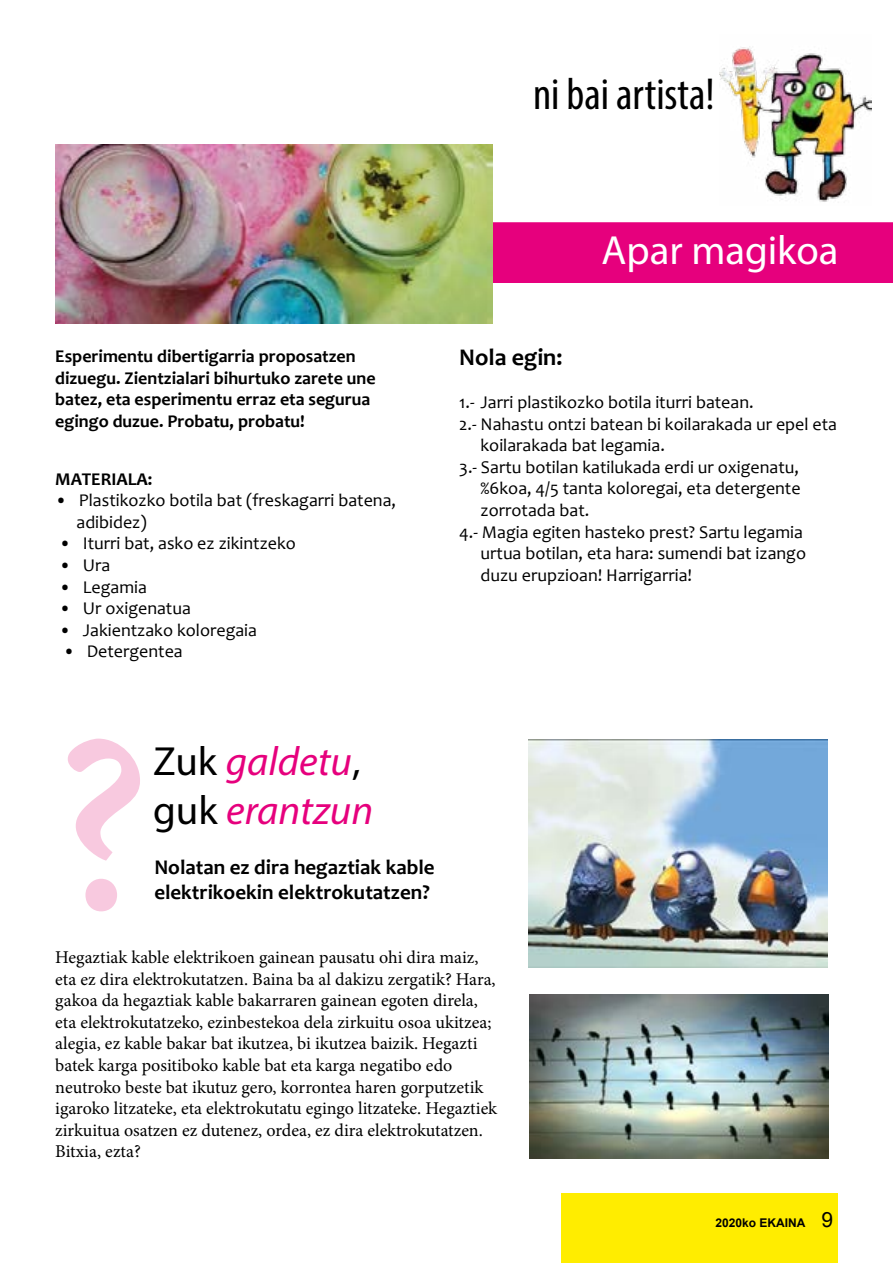
<style>
.page{position:relative;width:893px;height:1263px;background:#fff}
.page>*{position:absolute;margin:0;border:0;box-sizing:border-box;transform-origin:0 0}
.t1{font:249.3px "Minion Pro";color:#f8c9df}
.t2{font:condensed 45px "Myriad Pro";color:#000}
.t3{font:italic 40.8px/49.1px "Myriad Pro";color:#e6007d}
.t4{font:40.8px "Myriad Pro";color:#fff}
.t5{font:700 24px "Candara";color:#000}
.t6{font:700 21px/25.2px "Candara";color:#000}
.t7{font:18px/21.6px "Minion Pro";color:#000}
.t8{font:18px/21.6px "Candara";color:#000}
.t9{font:700 18px/21.6px "Candara";color:#000}
.t10{font:700 12px "Arial";color:#000}
.s1{font-style:normal;color:#000}
.s2{font-weight:400;font-size:21px}
</style>
<div class="page">
<div style="left:561px;top:1193px;width:277px;height:70px;background:#ffed00"></div>
<div style="left:493px;top:222px;width:400px;height:61px;background:#e6007d"></div>
<img style="left:55px;top:145px;width:438px;height:178px">
<img style="left:528px;top:739px;width:299px;height:229px">
<img style="left:529px;top:994px;width:299px;height:164px">
<svg style="left:67px;top:738px;width:73px;height:174px"></svg>
<img style="left:719px;top:46px;width:152px;height:156px">
<h2 class="t2" style="left:533px;top:67px;width:183px">ni bai artista!</h2>
<p class="t9" style="left:55px;top:345px;width:322px">Esperimentu dibertigarria proposatzen dizuegu. Zientzialari bihurtuko zarete une batez, eta esperimentu erraz eta segurua egingo duzue. Probatu, probatu!</p>
<p class="t9" style="left:55px;top:468px;width:99px">MATERIALA:</p>
<p class="t8" style="left:77px;top:490px;width:321px;text-indent:-21px">• Plastikozko botila bat (freskagarri batena, adibidez)</p>
<p class="t8" style="left:59px;top:533px;width:238px">• Iturri bat, asko ez zikintzeko</p>
<p class="t8" style="left:59px;top:554px;width:53px">• Ura</p>
<p class="t8" style="left:59px;top:576px;width:89px">• Legamia</p>
<p class="t8" style="left:59px;top:598px;width:133px">• Ur oxigenatua</p>
<p class="t8" style="left:59px;top:619px;width:199px">• Jakientzako koloregaia</p>
<p class="t8" style="left:63px;top:641px;width:121px">• Detergentea</p>
<h3 class="t4" style="left:602px;top:225px;width:238px">Apar magikoa</h3>
<h3 class="t5" style="left:459px;top:342px;width:105px">Nola egin:</h3>
<p class="t8" style="left:459px;top:391px;width:296px">1.- Jarri plastikozko botila iturri batean.</p>
<p class="t8" style="left:459px;top:413px;width:379px">2.- Nahastu ontzi batean bi koilarakada ur epel eta</p>
<p class="t8" style="left:480px;top:435px;width:186px">koilarakada bat legamia.</p>
<p class="t8" style="left:459px;top:456px;width:341px">3.- Sartu botilan katilukada erdi ur oxigenatu,</p>
<p class="t8" style="left:480px;top:478px;width:322px">%6koa, 4/5 tanta koloregai, eta detergente</p>
<p class="t8" style="left:480px;top:499px;width:110px">zorrotada bat.</p>
<p class="t8" style="left:459px;top:521px;width:345px">4.- Magia egiten hasteko prest? Sartu legamia</p>
<p class="t8" style="left:480px;top:543px;width:327px">urtua botilan, eta hara: sumendi bat izango</p>
<p class="t8" style="left:480px;top:564px;width:213px">duzu erupzioan! Harrigarria!</p>
<h1 class="t1" style="left:55px;top:660px;width:96px">?</h1>
<h3 class="t3" style="left:153px;top:736px;width:222px"><span class="s1">Zuk</span> galdetu<span class="s1">, guk</span> erantzun</h3>
<p class="t6" style="left:154px;top:854px;width:282px">Nolatan ez dira hegaztiak kable elektrikoekin elektrokutatzen?</p>
<p class="t7" style="left:55px;top:946px;width:443px">Hegaztiak kable elektrikoen gainean pausatu ohi dira maiz, eta ez dira elektrokutatzen. Baina ba al dakizu zergatik? Hara, gakoa da hegaztiak kable bakarraren gainean egoten direla, eta elektrokutatzeko, ezinbestekoa dela zirkuitu osoa ukitzea; alegia, ez kable bakar bat ikutzea, bi ikutzea baizik. Hegazti batek karga positiboko kable bat eta karga negatibo edo neutroko beste bat ikutuz gero, korrontea haren gorputzetik igaroko litzateke, eta elektrokutatu egingo litzateke. Hegaztiek zirkuitua osatzen ez dutenez, ordea, ez dira elektrokutatzen.<br>Bitxia, ezta?</p>
<p class="t10" style="left:715px;top:1215px;width:119px">2020ko EKAINA <span class="s2">9</span></p>
</div>
